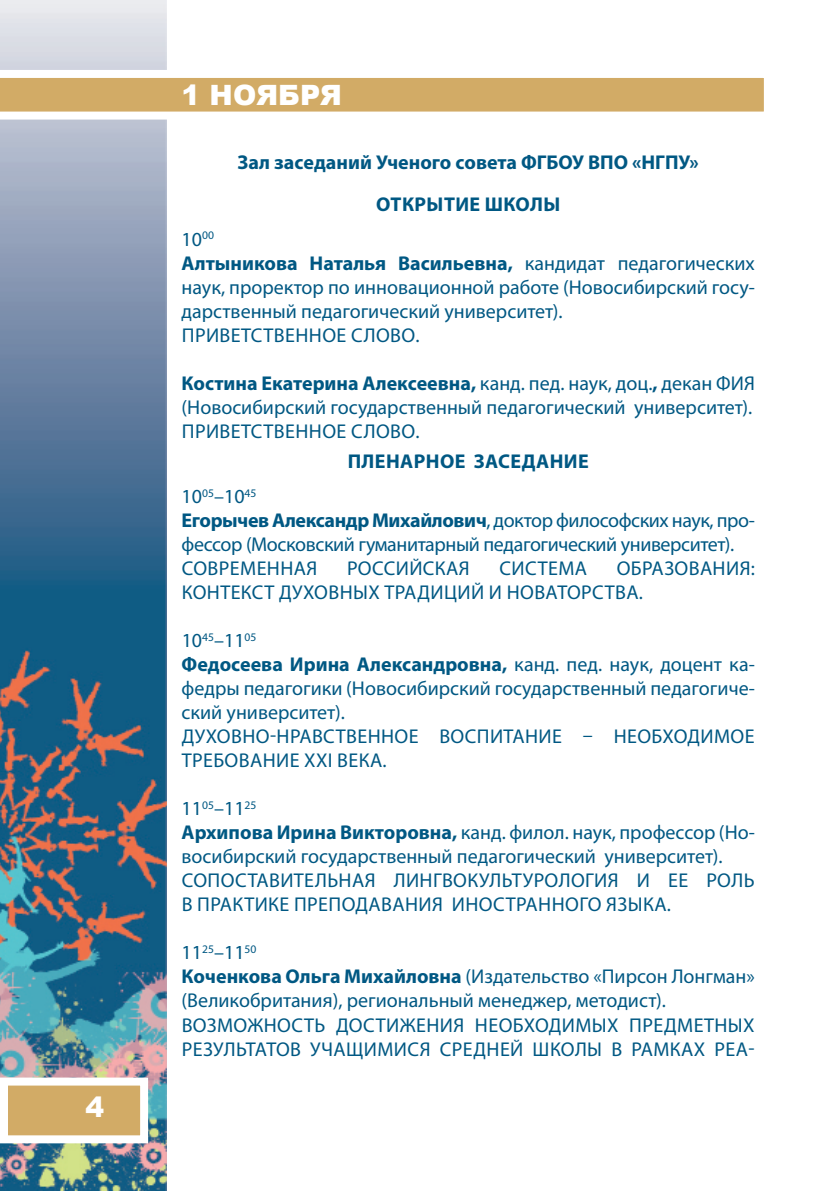
<style>
.page{position:relative;width:840px;height:1191px;background:#fff}
.page>*{position:absolute;margin:0;border:0;box-sizing:border-box;transform-origin:0 0}
.t1{font:900 28px "Arial";color:#fff}
.t2{font:20px/24px "Myriad Pro";color:#005883}
.t3{font:20px/24px "Myriad Pro";letter-spacing:-.02em;color:#005883}
.t4{font:700 20px/41.4px "Myriad Pro";color:#005883}
.t5{font:20px "Myriad Pro";letter-spacing:.095em;color:#005883}
.t6{font:700 20px "Myriad Pro";letter-spacing:.02em;color:#005883}
.s1{font-weight:700}
</style>
<div class="page">
<img style="left:0;top:0;width:167px;height:1191px">
<div style="left:0;top:1077px;width:148px;height:66px;background:#d2ab66;border:8px solid #fff"></div>
<svg style="left:0;top:70px;width:764px;height:50px"></svg>
<h1 class="t1" style="left:85px;top:1086px;width:20px">4</h1>
<h1 class="t1" style="left:181px;top:75px;width:51px">1 НОЯБРЯ</h1>
<p class="t4" style="left:376px;top:141px;width:324px;text-indent:-138px">Зал заседаний Ученого совета ФГБОУ ВПО «НГПУ»<br>Открытие</p>
<p class="t4" style="left:484px;top:182px;width:16px">шко</p>
<p class="t4" style="left:529px;top:182px;width:29px">лы</p>
<p class="t2" style="left:181px;top:227px;width:574px">10<sup>00<br></sup><span class="s1">Алтыникова Наталья Васильевна,</span> кандидат педагогических наук, проректор по инновационной работе (Новосибирский госу&shy;дарственный педагогический университет).<br>ПРИВЕТСТВЕННОЕ слово</p>
<p class="t2" style="left:415px;top:323px;width:6px">.</p>
<p class="t2" style="left:181px;top:371px;width:574px"><span class="s1">Костина Екатерина Алексеевна,</span> канд. пед. наук, доц.<span class="s1">,</span> декан ФИЯ (Новосибирский государственный педагогический университет).<br>ПРИВЕТСТВЕННОЕ слово</p>
<p class="t2" style="left:415px;top:419px;width:6px">.</p>
<p class="t6" style="left:347px;top:448px;width:242px">ПЛЕНАРНОЕ ЗАСЕДАНИЕ</p>
<p class="t3" style="left:181px;top:484px;width:574px">10<sup>05</sup>–10<sup>45<br></sup><span class="s1">Егорычев Александр Михайлович</span>, доктор философских наук, про&shy;фессор (Московский гуманитарный педагогический университет).<br>Современн</p>
<p class="t2" style="left:294px;top:556px;width:23px">ая</p>
<p class="t2" style="left:347px;top:556px;width:25px">Росси</p>
<p class="t2" style="left:409px;top:556px;width:60px">йская</p>
<p class="t2" style="left:499px;top:556px;width:14px">систем</p>
<p class="t2" style="left:574px;top:556px;width:14px">а</p>
<p class="t2" style="left:616px;top:556px;width:109px">образования</p>
<p class="t2" style="left:750px;top:556px;width:6px">:</p>
<p class="t2" style="left:182px;top:580px;width:24px">конте</p>
<p class="t2" style="left:241px;top:580px;width:87px">кст духовн</p>
<p class="t2" style="left:353px;top:580px;width:167px">ых традиций и нов</p>
<p class="t2" style="left:545px;top:580px;width:25px">аторств</p>
<p class="t2" style="left:626px;top:580px;width:18px">а.</p>
<p class="t2" style="left:181px;top:628px;width:574px">10<sup>45</sup>–11<sup>05<br></sup><span class="s1">Федосеева Ирина Александровна,</span> канд. пед. наук, доцент ка&shy;федры педагогики (Новосибирский государственный педагогиче&shy;ский университет).<br>Духовно</p>
<p class="t2" style="left:270px;top:724px;width:55px">-нравственное</p>
<p class="t2" style="left:439px;top:724px;width:14px">воспит</p>
<p class="t2" style="left:512px;top:724px;width:26px">ание</p>
<p class="t2" style="left:582px;top:724px;width:44px">– необ</p>
<p class="t2" style="left:662px;top:724px;width:52px">ходимое</p>
<p class="t2" style="left:182px;top:748px;width:13px">требов</p>
<p class="t2" style="left:250px;top:748px;width:26px">ание</p>
<p class="t2" style="left:304px;top:748px;width:84px">ХХI ве ка.</p>
<p class="t2" style="left:181px;top:796px;width:574px">11<sup>05</sup>–11<sup>25<br></sup><span class="s1">Архипова Ирина Викторовна,</span> канд. филол. наук, профессор (Но&shy;восибирский государственный педагогический университет).<br>Сопост</p>
<p class="t2" style="left:256px;top:868px;width:25px">авите</p>
<p class="t2" style="left:315px;top:868px;width:104px">льная лингво</p>
<p class="t2" style="left:467px;top:868px;width:57px">культуро</p>
<p class="t2" style="left:558px;top:868px;width:25px">логия</p>
<p class="t2" style="left:636px;top:868px;width:42px">и ее</p>
<p class="t2" style="left:706px;top:868px;width:50px">роль</p>
<p class="t2" style="left:182px;top:892px;width:125px">впракти кепрепо</p>
<p class="t2" style="left:355px;top:892px;width:63px">давания</p>
<p class="t2" style="left:451px;top:892px;width:14px">иностр</p>
<p class="t2" style="left:525px;top:892px;width:26px">анного</p>
<p class="t2" style="left:605px;top:892px;width:66px">языка.</p>
<p class="t2" style="left:181px;top:940px;width:574px">11<sup>25</sup>–11<sup>50<br></sup><span class="s1">Коченкова Ольга Михайловна</span> (Издательство «Пирсон Лонгман» (Великобритания), региональный менеджер, методист).<br>Возможност</p>
<p class="t2" style="left:314px;top:1012px;width:48px">ь дости</p>
<p class="t2" style="left:399px;top:1012px;width:29px">жения</p>
<p class="t2" style="left:474px;top:1012px;width:13px">необ</p>
<p class="t2" style="left:523px;top:1012px;width:167px">ходим ых предметн</p>
<p class="t2" style="left:727px;top:1012px;width:28px">ых</p>
<p class="t2" style="left:182px;top:1036px;width:97px">ре зультатов</p>
<p class="t2" style="left:310px;top:1036px;width:68px">учащимися</p>
<p class="t5" style="left:439px;top:1036px;width:316px">средне й школы в рамках реа-</p>
</div>
